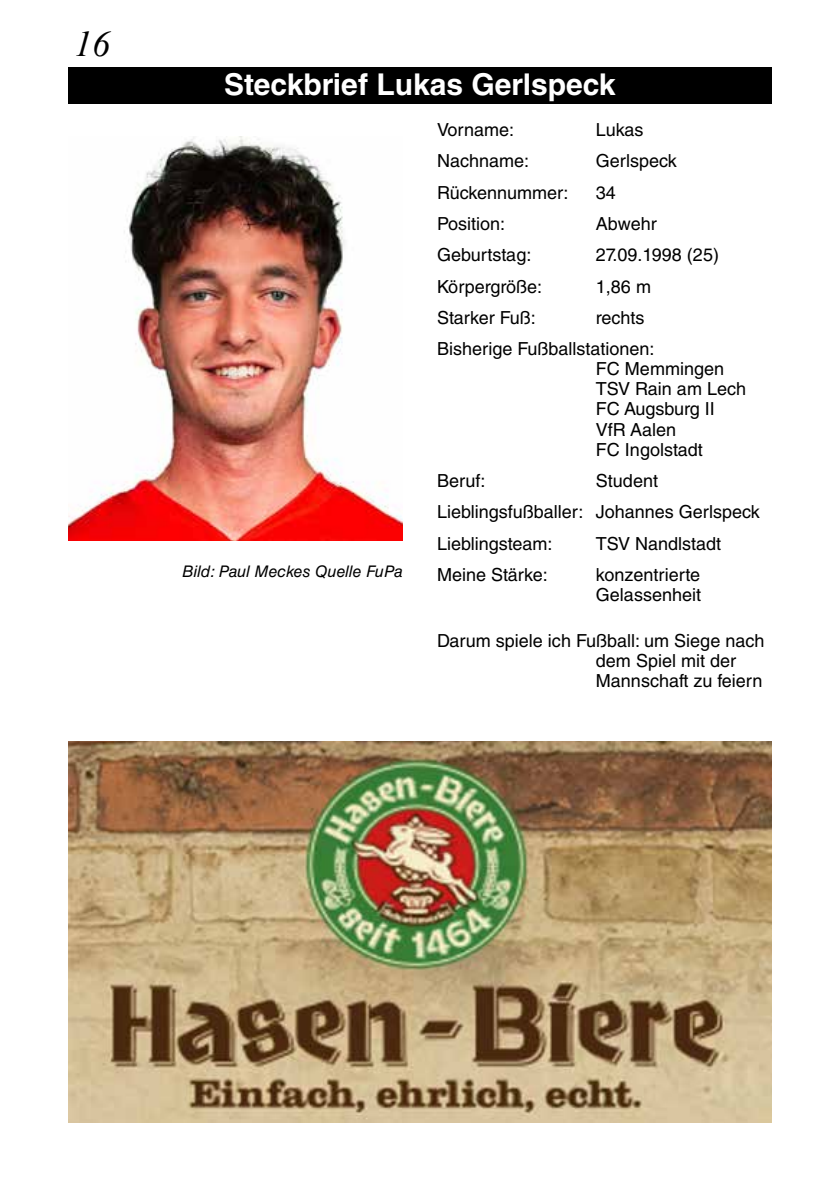
<style>
.page{position:relative;width:840px;height:1191px;background:#fff}
.page>*{position:absolute;margin:0;border:0;box-sizing:border-box;transform-origin:0 0}
.t1{font:italic 36px "Times New Roman";color:#000}
.t2{font:700 30px "Helvetica LT Std";color:#fff}
.t3{font:18px/20px "Helvetica LT Std";color:#000}
.t4{font:italic 16px "Helvetica LT Std";color:#000}
</style>
<div class="page">
<div style="left:68px;top:68px;width:703px;height:36px;background:#000"></div>
<img style="left:68px;top:136px;width:335px;height:404px">
<img style="left:68px;top:741px;width:703px;height:381px">
<h1 class="t1" style="left:74px;top:19px;width:37px">16</h1>
<h2 class="t2" style="left:224px;top:66px;width:392px">Steckbrief Lukas Gerlspeck</h2>
<p class="t3" style="left:437px;top:120px;width:79px">Vorname:</p>
<p class="t3" style="left:595px;top:120px;width:49px">Lukas</p>
<p class="t3" style="left:437px;top:151px;width:94px">Nachname:</p>
<p class="t3" style="left:595px;top:151px;width:82px">Gerlspeck</p>
<p class="t3" style="left:437px;top:182px;width:133px">Rückennummer:</p>
<p class="t3" style="left:595px;top:182px;width:22px">34</p>
<p class="t3" style="left:437px;top:214px;width:70px">Position:</p>
<p class="t3" style="left:595px;top:214px;width:62px">Abwehr</p>
<p class="t3" style="left:437px;top:245px;width:96px">Geburtstag:</p>
<p class="t3" style="left:595px;top:245px;width:124px">27.09.1998 (25)</p>
<p class="t3" style="left:437px;top:276px;width:106px">Körpergröße:</p>
<p class="t3" style="left:595px;top:276px;width:57px">1,86 m</p>
<p class="t3" style="left:437px;top:308px;width:100px">Starker Fuß:</p>
<p class="t3" style="left:437px;top:302px;width:219px;line-height:31.4px;text-indent:159px">rechts<br>Bisherige Fußballstationen:</p>
<p class="t3" style="left:595px;top:359px;width:151px">FC Memmingen<br>TSV Rain am Lech<br>FC Augsburg II<br>VfR Aalen<br>FC Ingolstadt</p>
<p class="t3" style="left:437px;top:470px;width:50px">Beruf:</p>
<p class="t3" style="left:437px;top:465px;width:324px;line-height:31.4px;text-indent:159px">Student<br>Lieblingsfußballer: Johannes Gerlspeck<br>Lieblingsteam:</p>
<p class="t3" style="left:595px;top:533px;width:126px">TSV Nandlstadt</p>
<p class="t4" style="left:182px;top:562px;width:222px">Bild: Paul Meckes Quelle FuPa</p>
<p class="t3" style="left:437px;top:564px;width:112px">Meine Stärke:</p>
<p class="t3" style="left:595px;top:564px;width:107px">konzentrierte<br>Gelassenheit</p>
<p class="t3" style="left:595px;top:630px;width:170px;text-indent:-159px">Darum spiele ich Fußball: um Siege nach dem Spiel mit der<br>Mannschaft zu feiern</p>
</div>
